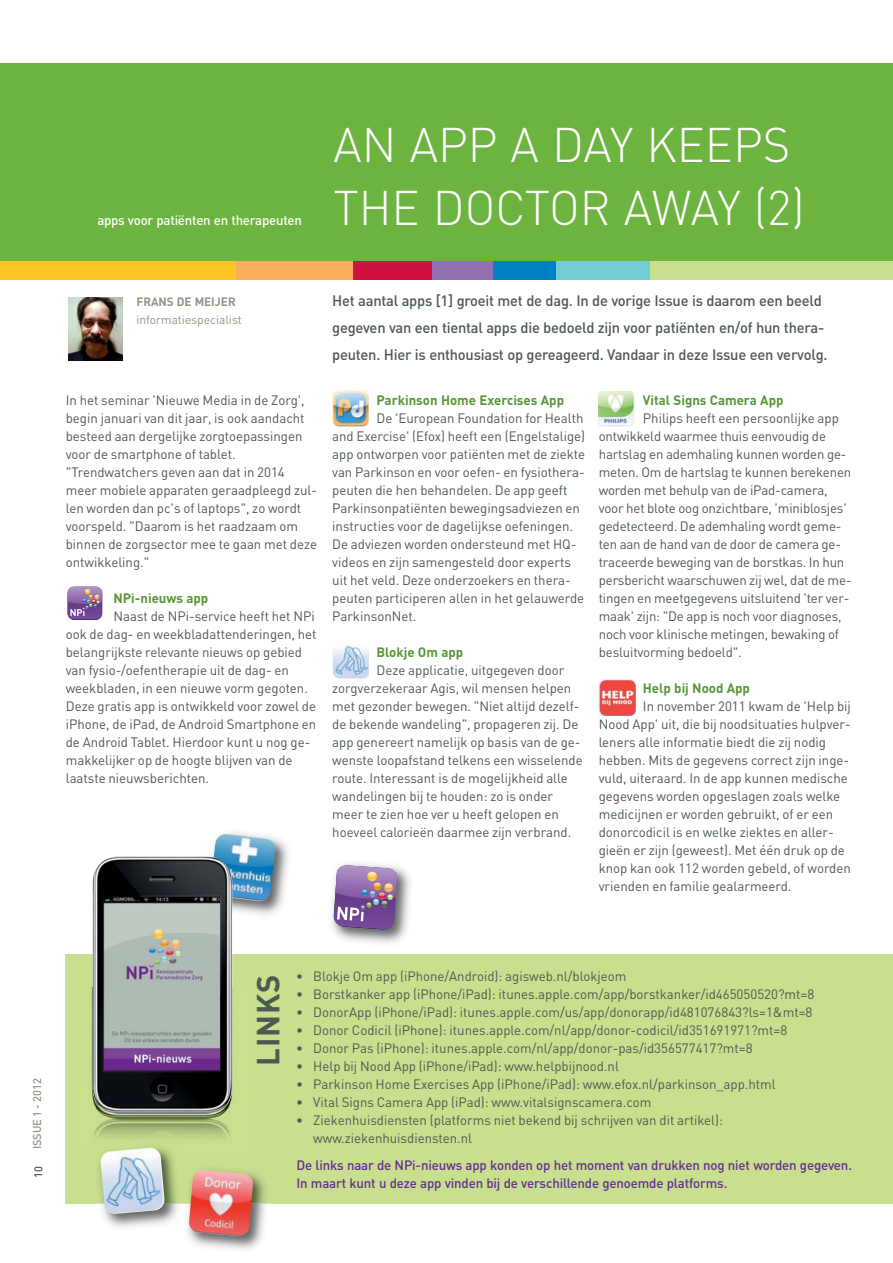
<style>
.page{position:relative;width:893px;height:1263px;background:#fff}
.page>*{position:absolute;margin:0;border:0;box-sizing:border-box;transform-origin:0 0}
.t1{font:300 48px "DIN";color:#fff}
.t2{font:700 31.5px "DIN";letter-spacing:.025em;color:#4c5a52}
.t3{font:500 15px/27px "DIN";letter-spacing:-.015em;color:#4c5a52}
.t4{font:13.5px/18px "DIN";color:#4c5a52}
.t5{font:500 13.5px/18px "DIN";letter-spacing:-.01em;color:#652d8e}
.t6{font:700 13.5px "DIN";color:#599637}
.t7{font:500 13.5px "DIN";letter-spacing:-.015em;color:#fff}
.t8{font:12px "DIN";color:#949384}
.t9{font:700 12px "DIN";color:#949384}
.t10{font:500 11.25px "DIN";color:#949384}
.t11{font:500 11.25px "DIN";color:#4c5a52}
</style>
<div class="page">
<img style="left:228px;top:832px;width:61px;height:83px">
<img style="left:212px;top:833px;width:64px;height:69px">
<div style="left:66px;top:954px;width:827px;height:249px;background:#c8df8e"></div>
<img style="left:91px;top:987px;width:144px;height:151px">
<img style="left:93px;top:856px;width:139px;height:258px;border-radius:26px">
<img style="left:97px;top:1203px;width:83px;height:25px">
<img style="left:99px;top:1150px;width:78px;height:53px">
<img style="left:100px;top:1148px;width:65px;height:66px">
<img style="left:180px;top:1203px;width:91px;height:47px">
<img style="left:206px;top:1169px;width:59px;height:34px">
<img style="left:182px;top:1204px;width:4px;height:24px">
<img style="left:189px;top:1170px;width:64px;height:66px">
<div style="left:0;top:64px;width:893px;height:215px;background:#6cb43f"></div>
<img style="left:69px;top:297px;width:53px;height:63px">
<div style="left:0;top:261px;width:237px;height:18px;background:#ffc425"></div>
<div style="left:237px;top:261px;width:116px;height:18px;background:#fbaf5e"></div>
<div style="left:353px;top:261px;width:79px;height:18px;background:#d11141"></div>
<div style="left:432px;top:261px;width:67px;height:18px;background:#9370b1"></div>
<div style="left:493px;top:261px;width:64px;height:18px;background:#0082c8"></div>
<div style="left:557px;top:261px;width:97px;height:18px;background:#72ccd3"></div>
<div style="left:650px;top:261px;width:169px;height:18px;background:#c8df8e"></div>
<div style="left:819px;top:261px;width:74px;height:18px;background:#c8df8e"></div>
<img style="left:332px;top:390px;width:37px;height:36px">
<img style="left:332px;top:645px;width:37px;height:35px">
<img style="left:599px;top:392px;width:36px;height:34px">
<img style="left:599px;top:680px;width:36px;height:36px">
<img style="left:331px;top:863px;width:79px;height:81px">
<svg style="left:333px;top:864px;width:64px;height:66px;background:#9678a7"></svg>
<svg style="left:68px;top:586px;width:34px;height:34px"></svg>
<p class="t7" style="left:97px;top:215px;width:206px">apps voor patiënten en therapeuten</p>
<h1 class="t1" style="left:333px;top:128px;width:458px">AN APP A DAY KEEPS</h1>
<h1 class="t1" style="left:333px;top:191px;width:473px">THE DOCTOR AWAY (2)</h1>
<p class="t9" style="left:136px;top:297px;width:101px">FRANS DE MEIJER</p>
<p class="t8" style="left:136px;top:315px;width:107px">informatiespecialist</p>
<p class="t4" style="left:66px;top:393px;width:253px">In het seminar 'Nieuwe Media in de Zorg', begin januari van dit jaar, is ook aandacht besteed aan dergelijke zorgtoepassingen voor de smartphone of tablet. "Trendwatchers geven aan dat in 2014 meer mobiele apparaten geraadpleegd zul&shy;len worden dan pc's of laptops", zo wordt voorspeld. "Daarom is het raadzaam om binnen de zorgsector mee te gaan met deze ontwikkeling."</p>
<p class="t6" style="left:114px;top:593px;width:96px">NPi-nieuws app</p>
<p class="t4" style="left:66px;top:609px;width:252px;text-indent:48px">Naast de NPi-service heeft het NPi ook de dag- en weekbladattenderingen, het belangrijkste relevante nieuws op gebied van fysio-/oefentherapie uit de dag- en weekbladen, in een nieuwe vorm gegoten.<br>Deze gratis app is ontwikkeld voor zowel de iPhone, de iPad, de Android Smartphone en de Android Tablet. Hierdoor kunt u nog ge&shy;makkelijker op de hoogte blijven van de laatste nieuwsberichten.</p>
<p class="t3" style="left:332px;top:289px;width:497px">Het aantal apps [1] groeit met de dag. In de vorige Issue is daarom een beeld gegeven van een tiental apps die bedoeld zijn voor patiënten en/of hun thera&shy;peuten. Hier is enthousiast op gereageerd. Vandaar in deze Issue een vervolg.</p>
<p class="t6" style="left:376px;top:395px;width:189px">Parkinson Home Exercises App</p>
<p class="t4" style="left:332px;top:411px;width:254px;text-indent:44px">De 'European Foundation for Health and Exercise' (Efox) heeft een (Engelstalige) app ontworpen voor patiënten met de ziekte van Parkinson en voor oefen- en fysiothera&shy;peuten die hen behandelen. De app geeft Parkinsonpatiënten bewegingsadviezen en instructies voor de dagelijkse oefeningen.<br>De adviezen worden ondersteund met HQ&shy;videos en zijn samengesteld door experts uit het veld. Deze onderzoekers en thera&shy;peuten participeren allen in het gelauwerde ParkinsonNet.</p>
<p class="t6" style="left:376px;top:647px;width:88px">Blokje Om app</p>
<p class="t4" style="left:332px;top:663px;width:252px;text-indent:44px">Deze applicatie, uitgegeven door zorgverzekeraar Agis, wil mensen helpen met gezonder bewegen. "Niet altijd dezelf&shy;de bekende wandeling", propageren zij. De app genereert namelijk op basis van de ge&shy;wenste loopafstand telkens een wisselende route. Interessant is de mogelijkheid alle wandelingen bij te houden: zo is onder meer te zien hoe ver u heeft gelopen en hoeveel calorieën daarmee zijn verbrand.</p>
<p class="t6" style="left:643px;top:395px;width:142px">Vital Signs Camera App</p>
<p class="t4" style="left:599px;top:411px;width:254px;text-indent:44px">Philips heeft een persoonlijke app ontwikkeld waarmee thuis eenvoudig de hartslag en ademhaling kunnen worden ge&shy;meten. Om de hartslag te kunnen berekenen worden met behulp van de iPad-camera, voor het blote oog onzichtbare, 'miniblosjes' gedetecteerd. De ademhaling wordt geme&shy;ten aan de hand van de door de camera ge&shy;traceerde beweging van de borstkas. In hun persbericht waarschuwen zij wel, dat de me&shy;tingen en meetgegevens uitsluitend 'ter ver&shy;maak' zijn: "De app is noch voor diagnoses, noch voor klinische metingen, bewaking of besluitvorming bedoeld".</p>
<p class="t6" style="left:643px;top:683px;width:109px">Help bij Nood App</p>
<p class="t4" style="left:599px;top:699px;width:254px;text-indent:44px">In november 2011 kwam de 'Help bij Nood App' uit, die bij noodsituaties hulpver&shy;leners alle informatie biedt die zij nodig hebben. Mits de gegevens correct zijn inge&shy;vuld, uiteraard. In de app kunnen medische gegevens worden opgeslagen zoals welke medicijnen er worden gebruikt, of er een donorcodicil is en welke ziektes en aller&shy;gieën er zijn (geweest). Met één druk op de knop kan ook 112 worden gebeld, of worden vrienden en familie gealarmeerd.</p>
<p class="t10" style="left:33px;top:1149px;width:73px;rotate:-90deg">ISSUE 1 - 2012</p>
<p class="t11" style="left:34px;top:1178px;width:13px;rotate:-90deg">10</p>
<h2 class="t2" style="left:257px;top:1066px;width:93px;rotate:-90deg">LINKS</h2>
<p class="t4" style="left:296px;top:969px;width:332px">• Blokje Om app (iPhone/Android): agisweb.nl/blokjeom</p>
<p class="t4" style="left:296px;top:987px;width:520px">• Borstkanker app (iPhone/iPad): itunes.apple.com/app/borstkanker/id465050520?mt=8</p>
<p class="t4" style="left:296px;top:1005px;width:518px">• DonorApp (iPhone/iPad): itunes.apple.com/us/app/donorapp/id481076843?ls=1&amp;mt=8</p>
<p class="t4" style="left:296px;top:1023px;width:493px">• Donor Codicil (iPhone): itunes.apple.com/nl/app/donor-codicil/id351691971?mt=8</p>
<p class="t4" style="left:296px;top:1041px;width:458px">• Donor Pas (iPhone): itunes.apple.com/nl/app/donor-pas/id356577417?mt=8</p>
<p class="t4" style="left:296px;top:1059px;width:324px">• Help bij Nood App (iPhone/iPad): www.helpbijnood.nl</p>
<p class="t4" style="left:296px;top:1077px;width:481px">• Parkinson Home Exercises App (iPhone/iPad): www.efox.nl/parkinson_app.html</p>
<p class="t4" style="left:296px;top:1095px;width:357px">• Vital Signs Camera App (iPad): www.vitalsignscamera.com</p>
<p class="t4" style="left:313px;top:1113px;width:411px;text-indent:-17px">• Ziekenhuisdiensten (platforms niet bekend bij schrijven van dit artikel): www.ziekenhuisdiensten.nl</p>
<p class="t5" style="left:296px;top:1158px;width:557px">De links naar de NPi-nieuws app konden op het moment van drukken nog niet worden gegeven.<br>In maart kunt u deze app vinden bij de verschillende genoemde platforms.</p>
</div>
